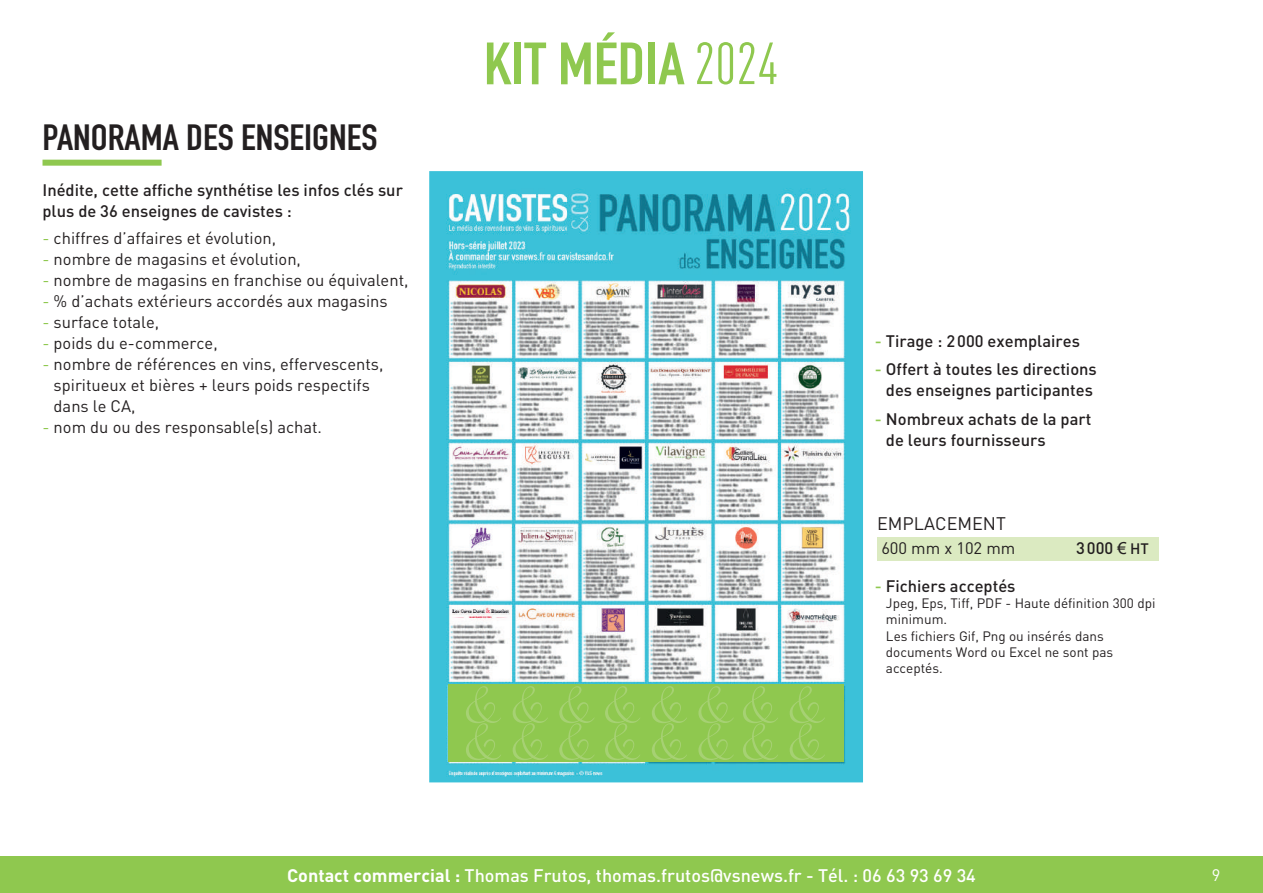
<style>
.page{position:relative;width:1263px;height:893px;background:#fff}
.page>*{position:absolute;margin:0;border:0;box-sizing:border-box;transform-origin:0 0}
.t1{font:700 58.65px "DIN Condensed";color:#8fc84f;scale:1.1 1}
.t2{font:700 36px "DIN Condensed";color:#231f20;scale:1.1 1}
.t3{font:500 18px "DIN";color:#fff}
.t4{font:18px "DIN";color:#231f20}
.t5{font:16.5px/21px "DIN";color:#231f20}
.t6{font:500 16.5px/21px "DIN";color:#231f20}
.t7{font:16.5px "DIN";color:#fff}
.t8{font:13.5px/16.2px "DIN";color:#231f20}
.s1{color:#8fc84f}
.s2{font-family:"DIN Cond";font-weight:400;font-size:58.35px}
.s3{font-family:"Arial";font-weight:400}
.s4{font-size:15px}
.s5{font-weight:700}
</style>
<div class="page">
<img style="left:429px;top:171px;width:434px;height:611px">
<div style="left:448px;top:685px;width:395px;height:77px;background:#8fc84f"></div>
<svg style="left:466px;top:686px;width:35px;height:74px"></svg>
<svg style="left:513px;top:686px;width:35px;height:74px"></svg>
<svg style="left:559px;top:686px;width:35px;height:74px"></svg>
<svg style="left:605px;top:686px;width:35px;height:74px"></svg>
<svg style="left:652px;top:686px;width:35px;height:74px"></svg>
<svg style="left:698px;top:686px;width:36px;height:74px"></svg>
<svg style="left:743px;top:686px;width:35px;height:74px"></svg>
<svg style="left:790px;top:686px;width:35px;height:74px"></svg>
<div style="left:43px;top:160px;width:119px;height:6px;background:#8fc84f"></div>
<div style="left:877px;top:537px;width:282px;height:24px;background:#dbeac1"></div>
<div style="left:0;top:856px;width:1263px;height:37px;background:#8fc84f"></div>
<h2 class="t2" style="left:43px;top:113px;width:306px">PANORAMA DES ENSEIGNES</h2>
<p class="t6" style="left:43px;top:179px;width:362px">Inédite, cette affiche synthétise les infos clés sur plus de 36 enseignes de cavistes :</p>
<p class="t5" style="left:43px;top:227px;width:235px"><span class="s1">-</span> chiffres d’affaires et évolution,</p>
<p class="t5" style="left:43px;top:248px;width:260px"><span class="s1">-</span> nombre de magasins et évolution,</p>
<p class="t5" style="left:43px;top:269px;width:367px"><span class="s1">-</span> nombre de magasins en franchise ou équivalent,</p>
<p class="t5" style="left:43px;top:290px;width:347px"><span class="s1">-</span> % d’achats extérieurs accordés aux magasins</p>
<p class="t5" style="left:43px;top:311px;width:118px"><span class="s1">-</span> surface totale,</p>
<p class="t5" style="left:43px;top:332px;width:177px"><span class="s1">-</span> poids du e-commerce,</p>
<p class="t5" style="left:54px;top:353px;width:331px;text-indent:-11px"><span class="s1">-</span> nombre de références en vins, effervescents, spiritueux et bières + leurs poids respectifs dans le CA,</p>
<p class="t5" style="left:43px;top:416px;width:281px"><span class="s1">-</span> nom du ou des responsable(s) achat.</p>
<h1 class="t1" style="left:484px;top:24px;width:269px">KIT MÉDIA <span class="s2">2024</span></h1>
<p class="t6" style="left:875px;top:330px;width:206px"><span class="s1">-</span> Tirage : 2 000 exemplaires</p>
<p class="t6" style="left:875px;top:358px;width:223px;text-align:center"><span class="s1">-</span> Offert à toutes les directions des enseignes participantes</p>
<p class="t6" style="left:886px;top:408px;width:207px;text-indent:-11px"><span class="s1">-</span> Nombreux achats de la part de leurs fournisseurs</p>
<p class="t4" style="left:877px;top:512px;width:130px">EMPLACEMENT</p>
<p class="t5" style="left:881px;top:537px;width:136px">600 mm x 102 mm</p>
<p class="t6" style="left:1076px;top:536px;width:74px">3 000 <span class="s3">€</span> <span class="s4">HT</span></p>
<p class="t6" style="left:875px;top:575px;width:142px"><span class="s1">-</span> Fichiers acceptés</p>
<p class="t8" style="left:886px;top:595px;width:271px">Jpeg, Eps, Tiff, PDF - Haute définition 300 dpi minimum.<br>Les fichiers Gif, Png ou insérés dans documents Word ou Excel ne sont pas acceptés.</p>
<p class="t3" style="left:287px;top:864px;width:690px"><span class="s5">Contact commercial :</span> Thomas Frutos, thomas.frutos@vsnews.fr - Tél. : 06 63 93 69 34</p>
<p class="t7" style="left:1212px;top:865px;width:10px">9</p>
</div>
